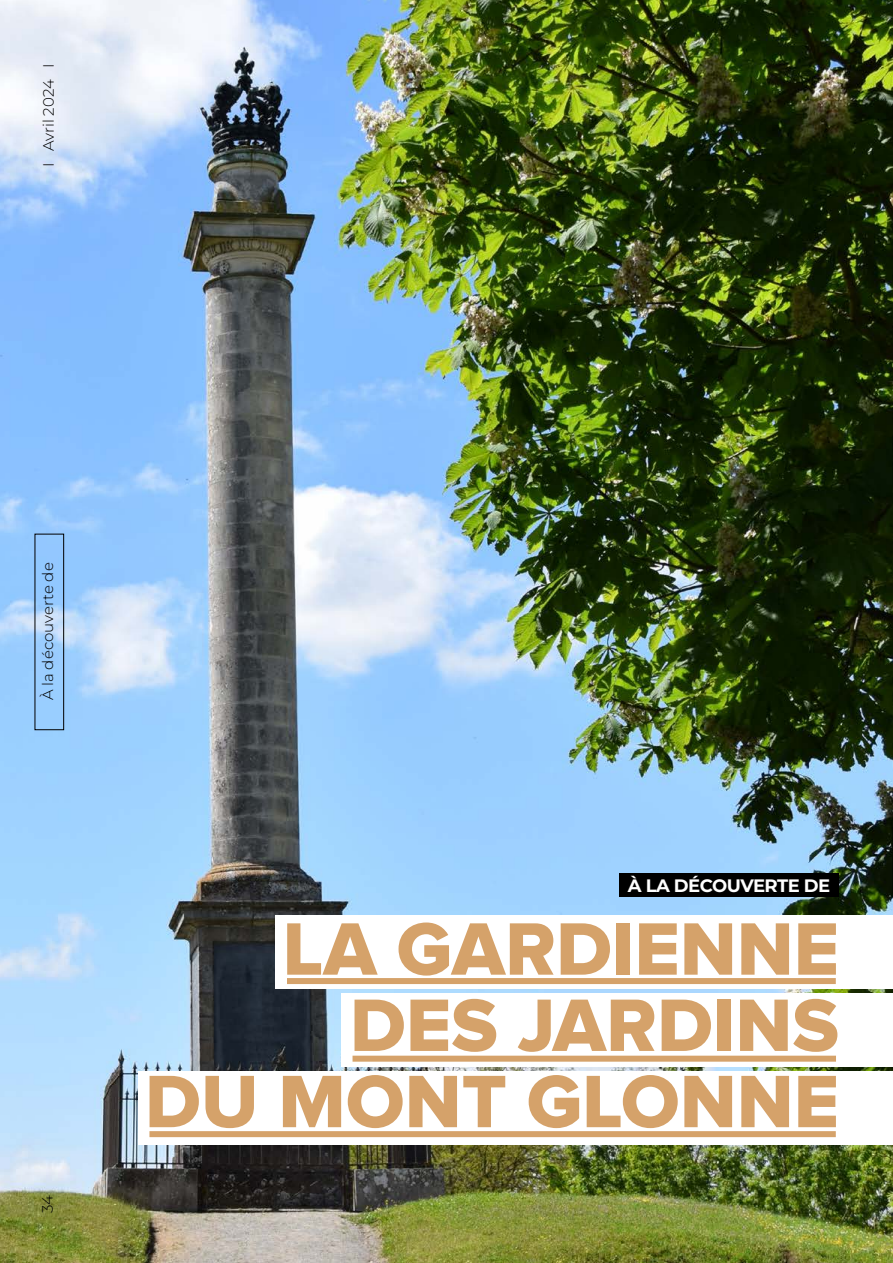
<style>
.page{position:relative;width:893px;height:1263px;background:#fff}
.page>*{position:absolute;margin:0;border:0;box-sizing:border-box;transform-origin:0 0}
.t1{font:76.95px/76.2px "Proxima Nova Extrabld";color:#d5a26a;text-align:right}
.t2{font:700 18px "Montserrat";letter-spacing:-.03em;color:#fff}
.t3{font:100 15px "Montserrat";color:#000}
</style>
<div class="page">
<img style="left:0;top:0;width:893px;height:1263px">
<div style="left:275px;top:915px;width:618px;height:73px;background:#fff"></div>
<div style="left:138px;top:1071px;width:755px;height:74px;background:#fff"></div>
<div style="left:341px;top:993px;width:552px;height:74px;background:#fff"></div>
<div style="left:35px;top:534px;width:29px;height:196px;border:1px solid #000"></div>
<div style="left:149px;top:1131px;width:687px;height:6px;background:#d5a26a"></div>
<div style="left:353px;top:1056px;width:483px;height:6px;background:#d5a26a"></div>
<div style="left:287px;top:978px;width:549px;height:6px;background:#d5a26a"></div>
<div style="left:619px;top:874px;width:220px;height:23px;background:#000"></div>
<p class="t3" style="left:39px;top:167px;width:105px;rotate:-90deg">I Avril 2024 I</p>
<p class="t3" style="left:39px;top:171px;width:49px;rotate:-90deg">I Avril</p>
<p class="t3" style="left:38px;top:700px;width:139px;rotate:-90deg">À la découverte de</p>
<p class="t3" style="left:37px;top:1213px;width:20px;rotate:-90deg">34</p>
<p class="t2" style="left:628px;top:873px;width:204px">À LA DÉCOUVERTE DE</p>
<h1 class="t1" style="left:145px;top:914px;width:695px">LA GARDIENNE<br>DES JARDINS<br>DU MONT GLONNE</h1>
</div>
